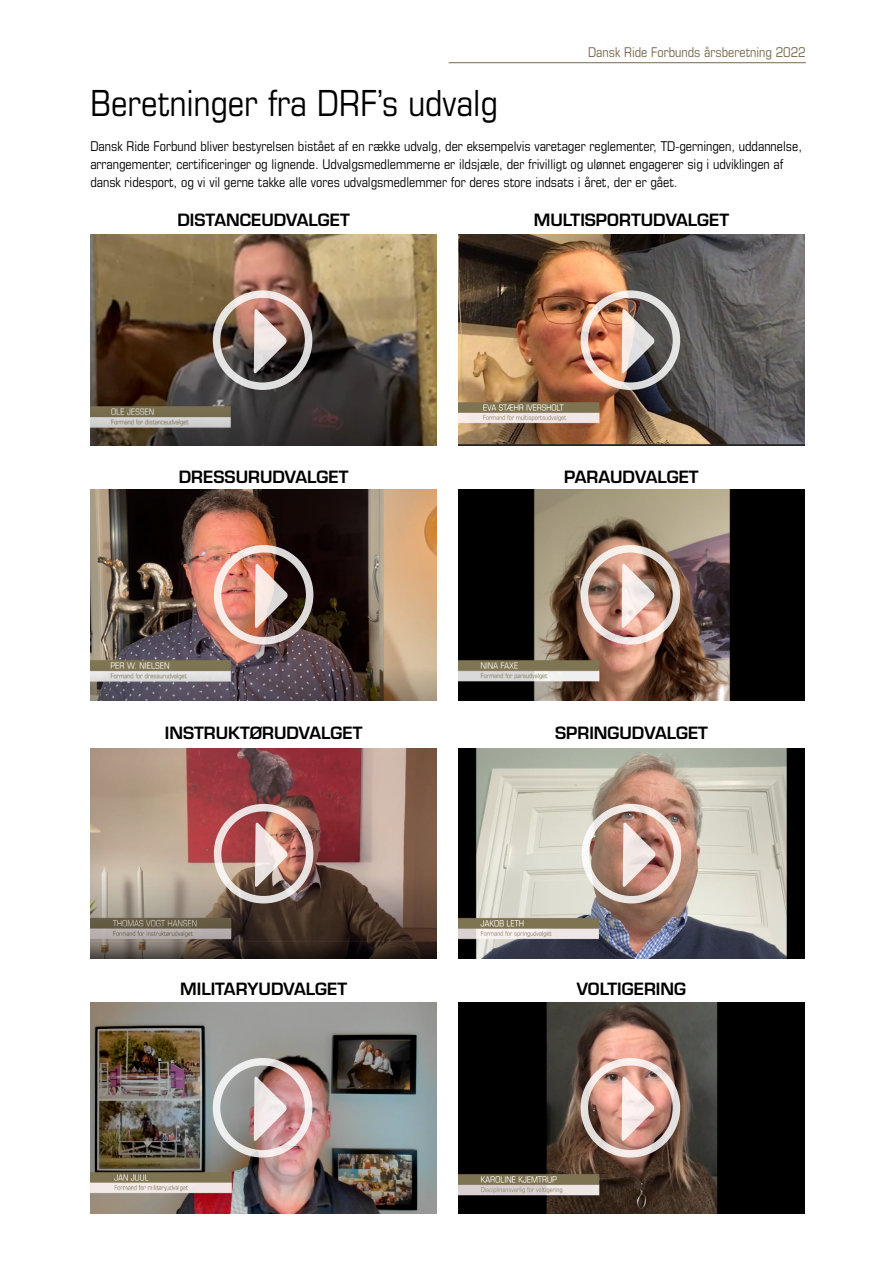
<style>
.page{position:relative;width:893px;height:1263px;background:#fff}
.page>*{position:absolute;margin:0;border:0;box-sizing:border-box;transform-origin:0 0}
.t1{font:condensed 36px "Eurostile LT Std";color:#000}
.t2{font:600 16.5px "Eurostile LT Std";color:#000}
.t3{font:condensed 13.5px/18px "Eurostile LT Std";color:#000}
.t4{font:condensed 13.5px "Eurostile LT Std";color:#77674e}
</style>
<div class="page">
<hr style="left:449px;top:62px;width:357px;height:1px;background:#77674e">
<img style="left:90px;top:235px;width:347px;height:210px">
<img style="left:90px;top:490px;width:347px;height:210px">
<img style="left:90px;top:1002px;width:347px;height:211px">
<img style="left:90px;top:748px;width:347px;height:211px">
<img style="left:458px;top:235px;width:347px;height:210px">
<img style="left:458px;top:490px;width:347px;height:210px">
<img style="left:458px;top:748px;width:347px;height:211px">
<img style="left:458px;top:1002px;width:347px;height:211px">
<div style="left:213px;top:1058px;width:99px;height:99px;border:8px solid #fff;border-radius:50%"></div>
<svg style="left:254px;top:1076px;width:33px;height:65px;background:#d8baba"></svg>
<div style="left:214px;top:804px;width:99px;height:99px;border:8px solid #fff;border-radius:50%"></div>
<svg style="left:255px;top:822px;width:33px;height:65px;background:#d2b4ab"></svg>
<div style="left:214px;top:545px;width:99px;height:100px;border:8px solid #fff;border-radius:50%"></div>
<svg style="left:255px;top:563px;width:33px;height:66px;background:#a38b83"></svg>
<div style="left:213px;top:290px;width:99px;height:100px;border:8px solid #fff;border-radius:50%"></div>
<svg style="left:254px;top:308px;width:33px;height:66px;background:#a69490"></svg>
<div style="left:581px;top:290px;width:99px;height:100px;border:8px solid #fff;border-radius:50%"></div>
<svg style="left:622px;top:308px;width:33px;height:66px;background:#9c9695"></svg>
<div style="left:581px;top:545px;width:99px;height:100px;border:8px solid #fff;border-radius:50%"></div>
<svg style="left:622px;top:563px;width:33px;height:66px;background:#dcbfb5"></svg>
<div style="left:582px;top:804px;width:99px;height:99px;border:8px solid #fff;border-radius:50%"></div>
<svg style="left:623px;top:822px;width:33px;height:65px;background:#d4b3ab"></svg>
<div style="left:581px;top:1058px;width:99px;height:99px;border:8px solid #fff;border-radius:50%"></div>
<svg style="left:622px;top:1076px;width:33px;height:65px"></svg>
<p class="t4" style="left:588px;top:44px;width:219px">Dansk Ride Forbunds årsberetning 2022</p>
<h1 class="t1" style="left:90px;top:82px;width:409px">Beretninger fra DRF’s udvalg</h1>
<p class="t3" style="left:90px;top:137px;width:713px">Dansk Ride Forbund bliver bestyrelsen bistået af en række udvalg, der eksempelvis varetager reglementer, TD-gerningen, uddannelse, arrangementer, certificeringer og lignende. Udvalgsmedlemmerne er ildsjæle, der frivilligt og ulønnet engagerer sig i udviklingen af dansk ridesport, og vi vil gerne takke alle vores udvalgsmedlemmer for deres store indsats i året, der er gået.</p>
<p class="t2" style="left:178px;top:210px;width:174px">DISTANCEUDVALGET</p>
<p class="t2" style="left:534px;top:210px;width:197px">MULTISPORTUDVALGET</p>
<p class="t2" style="left:179px;top:466px;width:171px">DRESSURUDVALGET</p>
<p class="t2" style="left:564px;top:466px;width:136px">PARAUDVALGET</p>
<p class="t2" style="left:165px;top:722px;width:199px">INSTRUKTØRUDVALGET</p>
<p class="t2" style="left:555px;top:722px;width:154px">SPRINGUDVALGET</p>
<p class="t2" style="left:180px;top:979px;width:168px">MILITARYUDVALGET</p>
<p class="t2" style="left:577px;top:979px;width:111px">VOLTIGERING</p>
</div>
